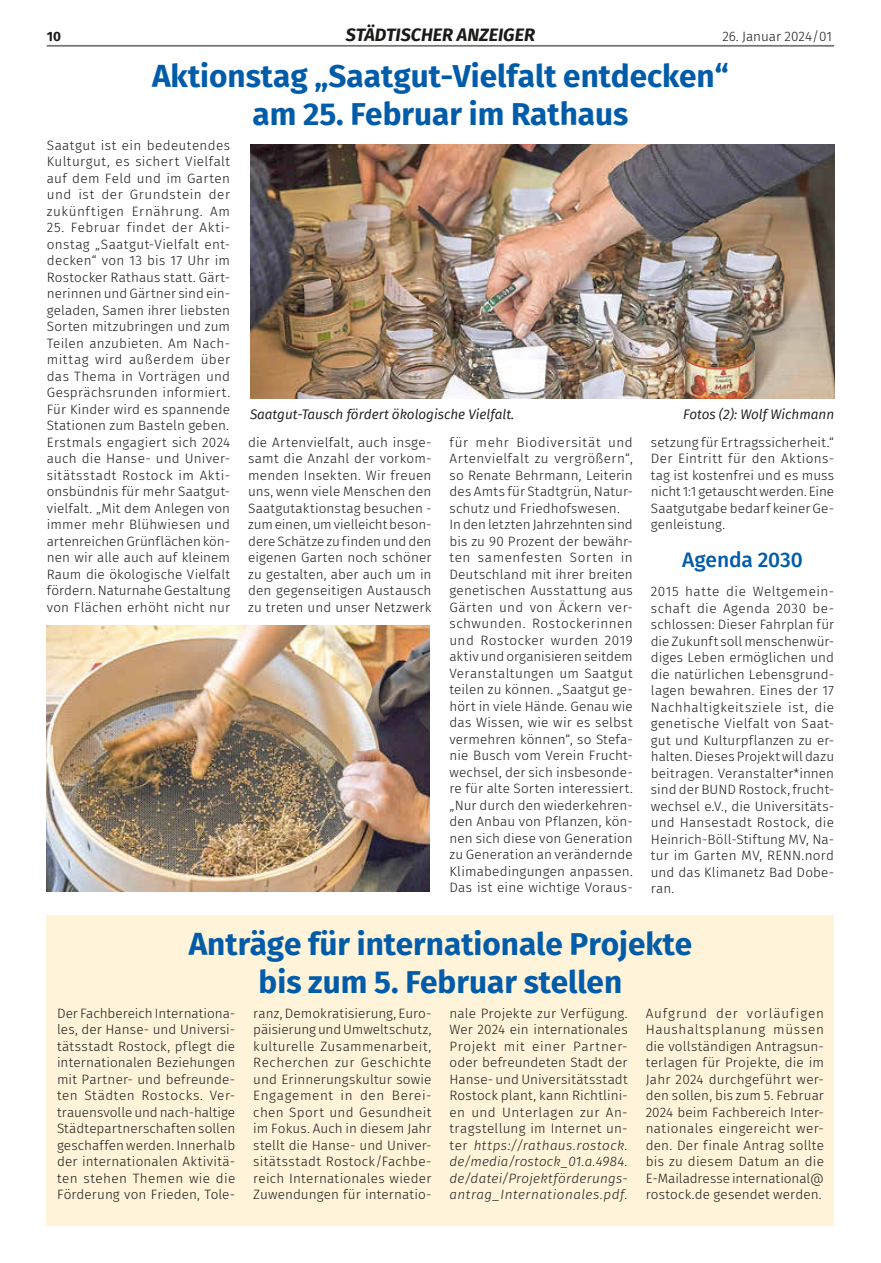
<style>
.page{position:relative;width:881px;height:1263px;background:#fff}
.page>*{position:absolute;margin:0;border:0;box-sizing:border-box;transform-origin:0 0}
.t1{font:700 31.5px/37.8px "Fira Sans";color:#005ca9;text-align:center}
.t2{font:500 21px "Fira Sans";letter-spacing:-.005em;color:#005ca9}
.t3{font:italic 700 18px "Fira Sans";color:#1a1a18}
.t4{font:300 13.5px/16.5px "Fira Sans";letter-spacing:.015em;color:#1a1a18;text-align:justify}
.t5{font:italic 13.5px "Fira Sans";color:#1a1a18}
.t6{font:700 13.5px "Fira Sans";color:#1a1a18}
.s1{font-style:italic}
</style>
<div class="page">
<hr style="left:47px;top:45px;width:786px;height:1px;background:#6f6f6e">
<hr style="left:47px;top:46px;width:786px;height:1px;background:#6f6f6e">
<img style="left:47px;top:625px;width:382px;height:267px">
<img style="left:250px;top:145px;width:583px;height:253px">
<div style="left:47px;top:915px;width:786px;height:311px;background:#fff3d9"></div>
<p class="t6" style="left:47px;top:25px;width:16px">10</p>
<h3 class="t3" style="left:346px;top:20px;width:190px">STÄDTISCHER ANZEIGER</h3>
<p class="t4" style="left:722px;top:28px;width:111px">26. Januar 2024/01</p>
<h1 class="t1" style="left:152px;top:55px;width:578px">Aktionstag „Saatgut-Vielfalt entdecken“ am 25. Februar im Rathaus</h1>
<p class="t4" style="left:47px;top:137px;width:185px">Saatgut ist ein bedeutendes Kulturgut, es sichert Vielfalt auf dem Feld und im Garten und ist der Grundstein der zukünftigen Ernährung. Am</p>
<p class="t4" style="left:47px;top:219px;width:185px">25. Februar findet der Akti&shy;onstag „Saatgut-Vielfalt ent&shy;decken“ von 13 bis 17 Uhr im Rostocker Rathaus statt. Gärt&shy;nerinnen und Gärtner sind ein&shy;geladen, Samen ihrer liebsten Sorten mitzubringen und zum Teilen anzubieten. Am Nach&shy;mittag wird außerdem über das Thema in Vorträgen und Gesprächsrunden informiert.<br>Für Kinder wird es spannende Stationen zum Basteln geben.<br>Erstmals engagiert sich 2024 auch die Hanse- und Univer&shy;sitätsstadt Rostock im Akti&shy;onsbündnis für mehr Saatgut&shy;vielfalt. „Mit dem Anlegen von immer mehr Blühwiesen und artenreichen Grünflächen kön&shy;nen wir alle auch auf kleinem Raum die ökologische Vielfalt fördern. Naturnahe Gestaltung von Flächen erhöht nicht nur</p>
<p class="t5" style="left:250px;top:404px;width:265px">Saatgut-Tausch fördert ökologische Vielfalt.</p>
<p class="t5" style="left:682px;top:404px;width:152px">Fotos (2): Wolf Wichmann</p>
<p class="t4" style="left:248px;top:434px;width:185px">die Artenvielfalt, auch insge&shy;samt die Anzahl der vorkom&shy;menden Insekten. Wir freuen uns, wenn viele Menschen den Saatgutaktionstag besuchen - zum einen, um vielleicht beson&shy;dere Schätze zu finden und den eigenen Garten noch schöner zu gestalten, aber auch um in den gegenseitigen Austausch zu treten und unser Netzwerk</p>
<p class="t4" style="left:449px;top:434px;width:185px;text-align:left">für mehr Biodiversität und<br>Artenvielfalt zu vergrößern“, so Renate Behrmann, Leiterin des Amts für Stadtgrün, Natur&shy;schutz und Friedhofswesen.<br>In den letzten Jahrzehnten sind bis zu 90 Prozent der bewähr&shy;ten samenfesten Sorten in<br>Deutschland mit ihrer breiten genetischen Ausstattung aus<br>Gärten und von Äckern ver&shy;schwunden. Rostockerinnen und Rostocker wurden 2019 aktiv und organisieren seitdem<br>Veranstaltungen um Saatgut teilen zu können. „Saatgut ge&shy;hört in viele Hände. Genau wie das Wissen, wie wir es selbst vermehren können“, so Stefa&shy;nie Busch vom Verein Frucht&shy;wechsel, der sich insbesonde&shy;re für alte Sorten interessiert. „Nur durch den wiederkehren&shy;den Anbau von Pflanzen, kön&shy;nen sich diese von Generation zu Generation an verändernde<br>Klimabedingungen anpassen.<br>Das ist eine wichtige Voraus-</p>
<p class="t4" style="left:650px;top:433px;width:185px">setzung für Ertragssicherheit.“ Der Eintritt für den Aktions&shy;tag ist kostenfrei und es muss nicht 1:1 getauscht werden. Eine Saatgutgabe bedarf keiner Ge&shy;genleistung.</p>
<h2 class="t2" style="left:682px;top:543px;width:122px">Agenda 2030</h2>
<p class="t4" style="left:650px;top:583px;width:185px">2015 hatte die Weltgemein&shy;schaft die Agenda 2030 be&shy;schlossen: Dieser Fahrplan für die Zukunft soll menschenwür&shy;diges Leben ermöglichen und die natürlichen Lebensgrund&shy;lagen bewahren. Eines der 17<br>Nachhaltigkeitsziele ist, die genetische Vielfalt von Saat&shy;gut und Kulturpflanzen zu er&shy;halten. Dieses Projekt will dazu beitragen. Veranstalter*innen sind der BUND Rostock, frucht&shy;wechsel e.V., die Universitäts&shy;und Hansestadt Rostock, die Heinrich-Böll-Stiftung MV, Na&shy;tur im Garten MV, RENN.nord und das Klimanetz Bad Dobe&shy;ran.</p>
<h1 class="t1" style="left:189px;top:923px;width:505px">Anträge für internationale Projekte bis zum 5. Februar stellen</h1>
<p class="t4" style="left:57px;top:1005px;width:180px">Der Fachbereich Internationa&shy;les, der Hanse- und Universi&shy;tätsstadt Rostock, pflegt die internationalen Beziehungen mit Partner- und befreunde&shy;ten Städten Rostocks. Ver&shy;trauensvolle und nach-haltige Städtepartnerschaften sollen geschaffen werden. Innerhalb der internationalen Aktivitä&shy;ten stehen Themen wie die Förderung von Frieden, Tole-</p>
<p class="t4" style="left:253px;top:1005px;width:180px">ranz, Demokratisierung, Euro&shy;päisierung und Umweltschutz, kulturelle Zusammenarbeit, Recherchen zur Geschichte und Erinnerungskultur sowie Engagement in den Berei&shy;chen Sport und Gesundheit im Fokus. Auch in diesem Jahr stellt die Hanse- und Univer&shy;sitätsstadt Rostock/Fachbe&shy;reich Internationales wieder Zuwendungen für internatio-</p>
<p class="t4" style="left:449px;top:1005px;width:180px">nale Projekte zur Verfügung.<br>Wer 2024 ein internationales Projekt mit einer Partner&shy;oder befreundeten Stadt der Hanse- und Universitätsstadt Rostock plant, kann Richtlini&shy;en und Unterlagen zur An&shy;tragstellung im Internet un&shy;ter <span class="s1">https://rathaus.rostock. de/media/rostock_01.a.4984. de/datei/Projektförderungs&shy;antrag_Internationales.pdf.</span></p>
<p class="t4" style="left:645px;top:1005px;width:180px">Aufgrund der vorläufigen Haushaltsplanung müssen die vollständigen Antragsun&shy;terlagen für Projekte, die im Jahr 2024 durchgeführt wer&shy;den sollen, bis zum 5. Februar 2024 beim Fachbereich Inter&shy;nationales eingereicht wer&shy;den. Der finale Antrag sollte bis zu diesem Datum an die E-Mailadresse international@ rostock.de gesendet werden.</p>
</div>
